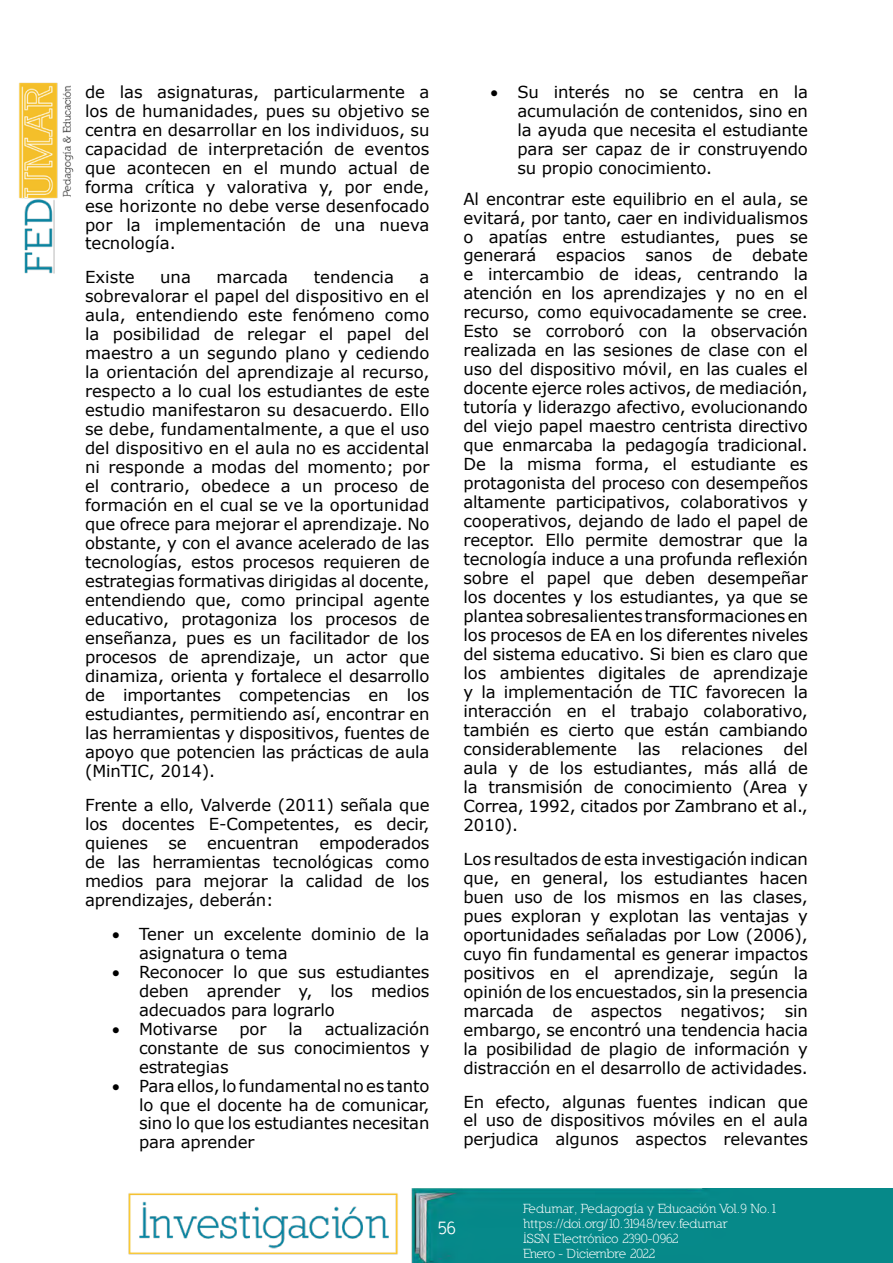
<style>
.page{position:relative;width:893px;height:1263px;background:#fff}
.page>*{position:absolute;margin:0;border:0;box-sizing:border-box;transform-origin:0 0}
.t1{font:700 18px "Nilland";color:#fff}
.t2{font:16.5px/19px "Verdana";letter-spacing:-.01em;color:#000;text-align:justify}
.t3{font:13.5px/15px "Nilland";letter-spacing:-.035em;color:#fff}
</style>
<div class="page">
<div style="left:412px;top:1189px;width:481px;height:74px;background:#068989"></div>
<img style="left:19px;top:82px;width:55px;height:192px">
<img style="left:128px;top:1193px;width:270px;height:62px">
<p class="t2" style="left:85px;top:82px;width:346px">de las asignaturas, particularmente a los de humanidades, pues su objetivo se centra en desarrollar en los individuos, su capacidad de interpretación de eventos que acontecen en el mundo actual de forma crítica y valorativa y, por ende, ese horizonte no debe verse desenfocado por la implementación de una nueva tecnología.</p>
<p class="t2" style="left:85px;top:268px;width:51px">Existe</p>
<p class="t2" style="left:160px;top:268px;width:32px">una</p>
<p class="t2" style="left:216px;top:268px;width:73px">marcada</p>
<p class="t2" style="left:314px;top:268px;width:82px">tendencia</p>
<p class="t2" style="left:85px;top:268px;width:346px;text-indent:335px">a sobrevalorar el papel del dispositivo en el aula, entendiendo este fenómeno como la posibilidad de relegar el papel del maestro a un segundo plano y cediendo la orientación del aprendizaje al recurso, respecto a lo cual los estudiantes de este estudio manifestaron su desacuerdo. Ello se debe, fundamentalmente, a que el uso del dispositivo en el aula no es accidental ni responde a modas del momento; por el contrario, obedece a un proceso de formación en el cual se ve la oportunidad que ofrece para mejorar el aprendizaje. No obstante, y con el avance acelerado de las tecnologías, estos procesos requieren de estrategias formativas dirigidas al docente, entendiendo que, como principal agente educativo, protagoniza los procesos de enseñanza, pues es un facilitador de los procesos de aprendizaje, un actor que dinamiza, orienta y fortalece el desarrollo de importantes competencias en los estudiantes, permitiendo así, encontrar en las herramientas y dispositivos, fuentes de apoyo que potencien las prácticas de aula (MinTIC, 2014).</p>
<p class="t2" style="left:85px;top:795px;width:346px">Frente a ello, Valverde (2011) señala que los docentes E-Competentes, es decir, quienes se encuentran empoderados de las herramientas tecnológicas como medios para mejorar la calidad de los aprendizajes, deberán:</p>
<p class="t2" style="left:139px;top:924px;width:292px;text-indent:-27px">• Tener un excelente dominio de la asignatura o tema</p>
<p class="t2" style="left:139px;top:962px;width:292px;text-indent:-27px">• Reconocer lo que sus estudiantes deben aprender y, los medios adecuados para lograrlo</p>
<p class="t2" style="left:112px;top:1019px;width:107px">• Motivarse</p>
<p class="t2" style="left:240px;top:1019px;width:29px">por</p>
<p class="t2" style="left:289px;top:1019px;width:16px">la</p>
<p class="t2" style="left:139px;top:1019px;width:292px;text-indent:186px">actualización constante de sus conocimientos y estrategias</p>
<p class="t2" style="left:139px;top:1076px;width:292px;text-indent:-27px">• Para ellos, lo fundamental no es tanto lo que el docente ha de comunicar, sino lo que los estudiantes necesitan para aprender</p>
<p class="t2" style="left:517px;top:82px;width:292px;text-indent:-27px">• Su interés no se centra en la acumulación de contenidos, sino en la ayuda que necesita el estudiante para ser capaz de ir construyendo su propio conocimiento.</p>
<p class="t2" style="left:463px;top:189px;width:346px">Al encontrar este equilibrio en el aula, se evitará, por tanto, caer en individualismos o apatías entre estudiantes, pues se generará espacios sanos de debate e intercambio de ideas, centrando la atención en los aprendizajes y no en el recurso, como equivocadamente se cree.<br>Esto se corroboró con la observación realizada en las sesiones de clase con el uso del dispositivo móvil, en las cuales el docente ejerce roles activos, de mediación, tutoría y liderazgo afectivo, evolucionando del viejo papel maestro centrista directivo que enmarcaba la pedagogía tradicional.<br>De la misma forma, el estudiante es protagonista del proceso con desempeños altamente participativos, colaborativos y cooperativos, dejando de lado el papel de receptor. Ello permite demostrar que la tecnología induce a una profunda reflexión sobre el papel que deben desempeñar los docentes y los estudiantes, ya que se plantea sobresalientes transformaciones en los procesos de EA en los diferentes niveles del sistema educativo. Si bien es claro que los ambientes digitales de aprendizaje y la implementación de TIC favorecen la interacción en el trabajo colaborativo, también es cierto que están cambiando considerablemente</p>
<p class="t2" style="left:463px;top:739px;width:346px;text-indent:320px">del aula y de los estudiantes, más allá de la transmisión de conocimiento (Area y Correa, 1992, citados por Zambrano et al., 2010).</p>
<p class="t2" style="left:463px;top:849px;width:346px">Los resultados de esta investigación indican que, en general, los estudiantes hacen buen uso de los mismos en las clases, pues exploran y explotan las ventajas y oportunidades señaladas por Low (2006), cuyo fin fundamental es generar impactos positivos en el aprendizaje, según la opinión de los encuestados, sin la presencia marcada de aspectos negativos; sin embargo, se encontró una tendencia hacia la posibilidad de plagio de información y distracción en el desarrollo de actividades.</p>
<p class="t2" style="left:463px;top:1092px;width:346px">En efecto, algunas fuentes indican que el uso de dispositivos móviles en el aula perjudica algunos aspectos relevantes</p>
<p class="t2" style="left:638px;top:739px;width:24px">las</p>
<p class="t2" style="left:681px;top:739px;width:83px">relaciones</p>
<p class="t1" style="left:438px;top:1217px;width:20px">56</p>
<p class="t3" style="left:523px;top:1201px;width:256px">Fedumar, Pedagogía y Educación Vol.9 No.1 https://doi.org/10.31948/rev.fedumar<br>ISSN Electrónico 2390-0962<br>Enero - Diciembre 2022</p>
</div>
